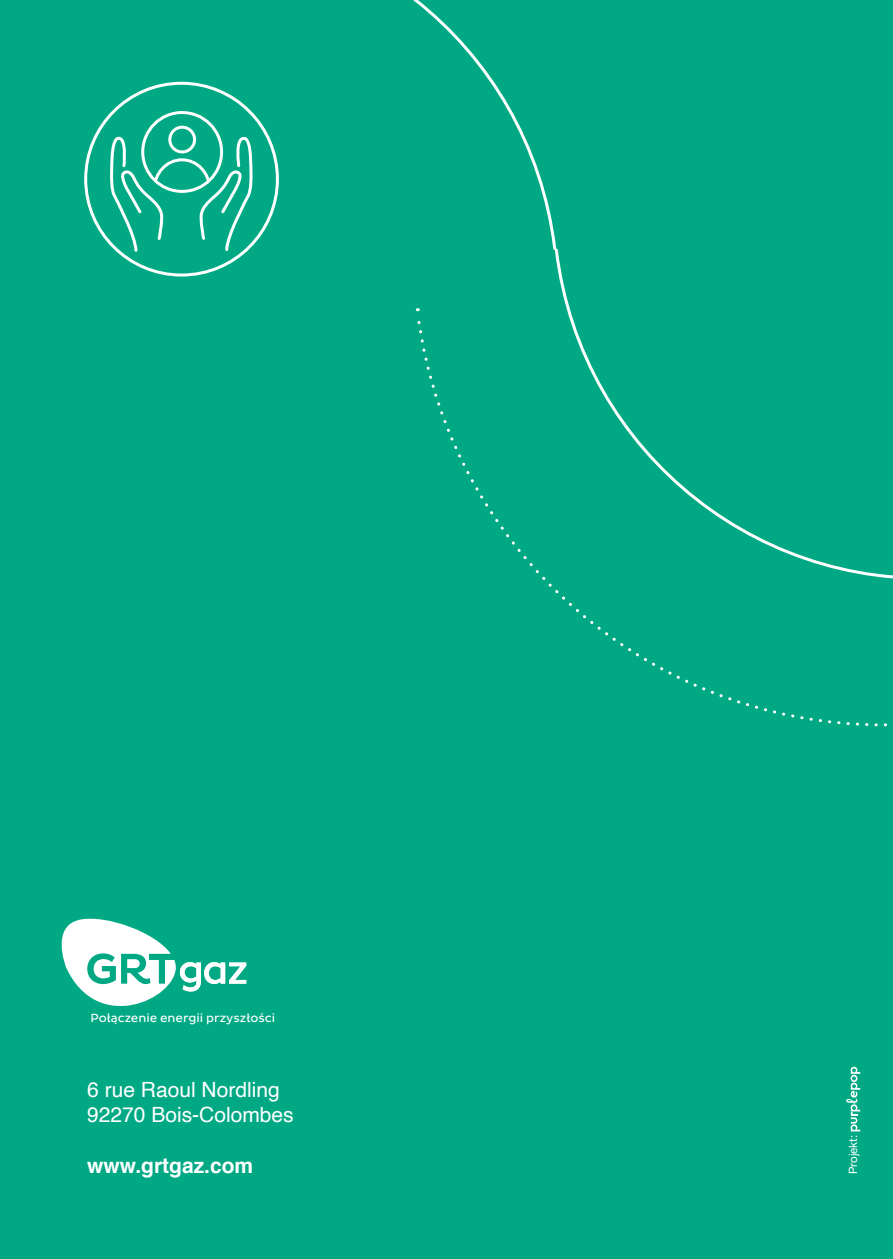
<style>
.page{position:relative;width:893px;height:1259px;background:#00a984}
.page>*{position:absolute;margin:0;border:0;box-sizing:border-box;transform-origin:0 0}
.t1{font:21px "Helvetica";color:#fff}
.t2{font:700 21px "Helvetica";color:#fff}
.TEXTE{font:12px "Pluto Sans";color:#fff}
.t3{font:11.4px "Helvetica Neue";color:#fff}
</style>
<div class="page">
<svg style="left:138px;top:0;width:433px;height:311px"></svg>
<svg style="left:417px;top:311px;width:476px;height:416px"></svg>
<svg style="left:61px;top:918px;width:185px;height:89px"></svg>
<svg style="left:846px;top:1066px;width:14px;height:65px"></svg>
<svg style="left:111px;top:136px;width:141px;height:117px"></svg>
<div style="left:141px;top:111px;width:82px;height:82px;border:3px solid #fff;border-radius:50%"></div>
<div style="left:168px;top:126px;width:28px;height:27px;border:3px solid #fff;border-radius:50%"></div>
<p class="TEXTE" style="left:90px;top:1011px;width:186px">Połączenie energii przyszłości</p>
<p class="t1" style="left:87px;top:1073px;width:194px">6 rue Raoul Nordling</p>
<p class="t1" style="left:87px;top:1098px;width:208px">92270 Bois-Colombes</p>
<p class="t2" style="left:87px;top:1148px;width:168px">www.grtgaz.com</p>
<p class="t3" style="left:845px;top:1174px;width:40px;rotate:-90deg">Projekt:</p>
</div>
